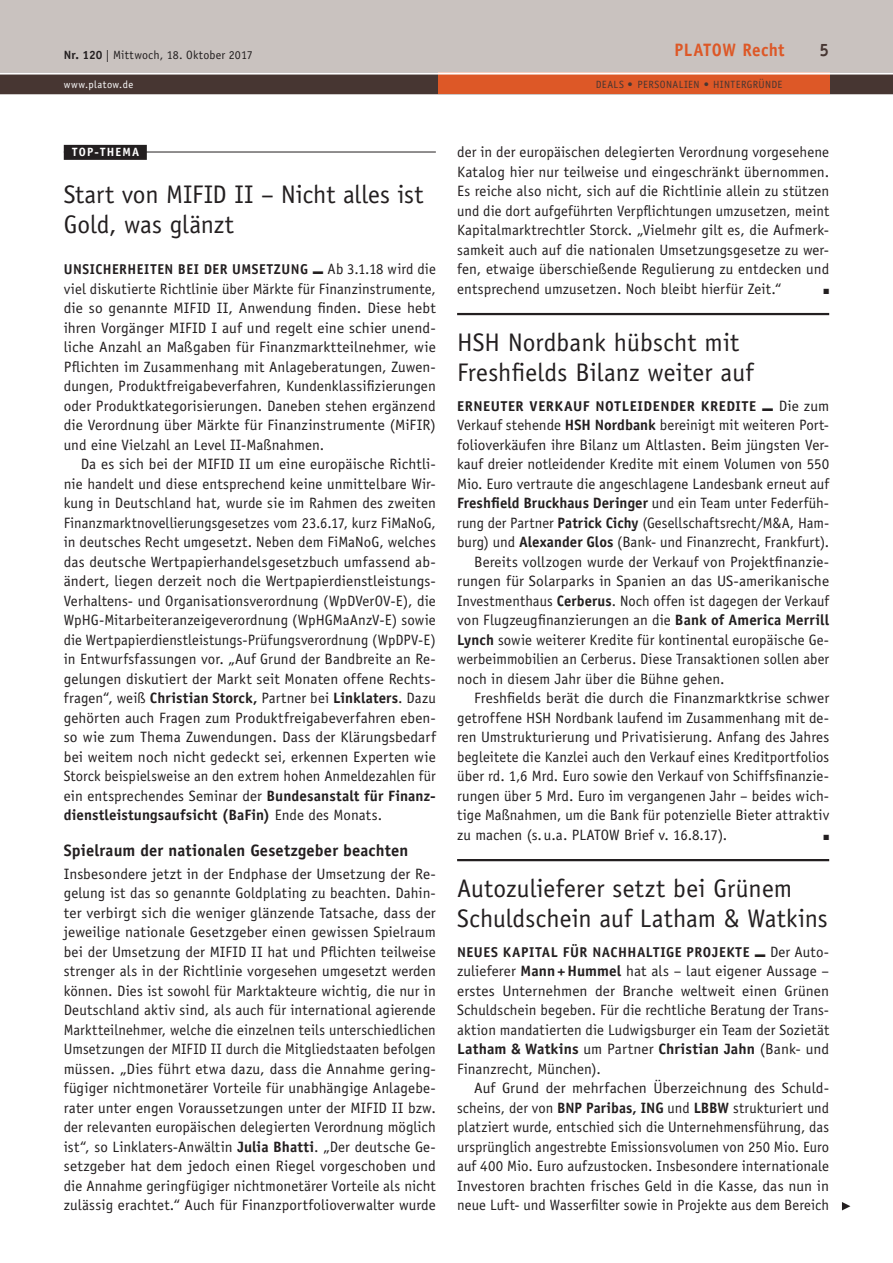
<style>
.page{position:relative;width:893px;height:1263px;background:#fff}
.page>*{position:absolute;margin:0;border:0;box-sizing:border-box;transform-origin:0 0}
._02_Headline{font:25.5px/30px "Officina Sans Std";letter-spacing:.005em;color:#231f20}
._02_Headline_Aufmach{font:25.5px/30px "Officina Sans Std";letter-spacing:-.005em;color:#231f20}
.t1{font:700 18px "Officina Sans Std";letter-spacing:.02em;color:#dd5827;scale:.95 1}
.t2{font:700 18px "Officina Sans Std";color:#473632;scale:.95 1}
._07_Zwischenhead_Bal{font:700 16.5px "Officina Sans Std";letter-spacing:.01em;color:#231f20}
._05_Fließtext{font:15px/19.5px "Officina Sans Std";letter-spacing:.005em;color:#231f20;text-align:justify}
._06_Fließtext_Einzug{font:15px/19.5px "Officina Sans Std";letter-spacing:.005em;color:#231f20;text-align:justify}
._05_Fließtext-2{font:700 14.25px "Officina Sans Std";letter-spacing:.035em;color:#231f20}
._20_Kasten_Kopf{font:12px "Officina Sans Std";letter-spacing:.015em;color:#231f20}
._30_Rubrik{font:700 12px "Officina Sans Std";letter-spacing:.105em;color:#fff}
.t3{font:10.5px "Officina Sans Std";letter-spacing:.035em;color:#473632}
.t4{font:10.5px "Officina Sans Std";letter-spacing:.045em;color:#fff}
._06_Fließtext_Einzug-2{font:7.5px "Zapf Dingbats";color:#231f20}
._05_Fließtext-3{font:7.5px "Zapf Dingbats";color:#231f20}
.s1{font-weight:700}
.s2{font-weight:400;font-size:15px}
</style>
<div class="page">
<div style="left:0;top:0;width:893px;height:72px;background:#c9c2bf"></div>
<div style="left:0;top:72px;width:893px;height:22px;background:#473632"></div>
<hr style="left:0;top:94px;width:893px;height:1px;background:#473632">
<div style="left:438px;top:72px;width:391px;height:22px;background:#dd5827"></div>
<hr style="left:0;top:72px;width:893px;height:3px;background:#fff">
<div style="left:64px;top:145px;width:83px;height:15px;background:#231f20"></div>
<hr style="left:64px;top:152px;width:372px;height:1px;background:#231f20">
<svg style="left:842px;top:1202px;width:8px;height:8px"></svg>
<hr style="left:457px;top:859px;width:372px;height:2px;background:#231f20">
<hr style="left:457px;top:313px;width:372px;height:2px;background:#231f20">
<p class="_20_Kasten_Kopf" style="left:64px;top:47px;width:190px"><span class="s1">Nr. 120</span> | Mittwoch, 18. Oktober 2017</p>
<p class="t1" style="left:674px;top:39px;width:117px">PLATOW Recht</p>
<p class="t2" style="left:819px;top:39px;width:12px">5</p>
<p class="t4" style="left:64px;top:79px;width:71px">www.platow.de</p>
<p class="t3" style="left:596px;top:79px;width:188px">DEALS <span class="s1">•</span> PERSONALIEN <span class="s1">•</span> HINTERGRÜNDE</p>
<p class="_30_Rubrik" style="left:72px;top:145px;width:69px">TOP-THEMA</p>
<p class="_02_Headline_Aufmach" style="left:64px;top:180px;width:361px">Start von MIFID II – Nicht alles ist<br>Gold, was glänzt</p>
<p class="_05_Fließtext-2" style="left:64px;top:261px;width:374px">UNSICHERHEITEN BEI DER UMSETZUNG ■ <span class="s2">Ab 3.1.18 wird die</span></p>
<p class="_05_Fließtext" style="left:64px;top:279px;width:374px">viel diskutierte Richtlinie über Märkte für Finanzinstrumente, die so genannte MIFID II, Anwendung finden. Diese hebt ihren Vorgänger MIFID I auf und regelt eine schier unend&shy;liche Anzahl an Maßgaben für Finanzmarktteilnehmer, wie Pflichten im Zusammenhang mit Anlageberatungen, Zuwen&shy;dungen, Produktfreigabeverfahren, Kundenklassifizierungen oder Produktkategorisierungen. Daneben stehen ergänzend die Verordnung über Märkte für Finanzinstrumente (MiFIR) und eine Vielzahl an Level II-Maßnahmen.</p>
<p class="_06_Fließtext_Einzug" style="left:64px;top:455px;width:374px;text-indent:17px">Da es sich bei der MIFID II um eine europäische Richtli&shy;nie handelt und diese entsprechend keine unmittelbare Wir&shy;kung in Deutschland hat, wurde sie im Rahmen des zweiten Finanzmarktnovellierungsgesetzes vom 23.6.17, kurz FiMaNoG, in deutsches Recht umgesetzt. Neben dem FiMaNoG, welches das deutsche Wertpapierhandelsgesetzbuch umfassend ab&shy;ändert, liegen derzeit noch die Wertpapierdienstleistungs-Verhaltens- und Organisationsverordnung (WpDVerOV-E), die WpHG-Mitarbeiteranzeigeverordnung (WpHGMaAnzV-E) sowie die Wertpapierdienstleistungs-Prüfungsverordnung (WpDPV-E) in Entwurfsfassungen vor. „Auf Grund der Bandbreite an Re&shy;gelungen diskutiert der Markt seit Monaten offene Rechts&shy;fragen“, weiß <span class="s1">Christian Storck,</span> Partner bei <span class="s1">Linklaters</span>. Dazu gehörten auch Fragen zum Produktfreigabeverfahren eben&shy;so wie zum Thema Zuwendungen. Dass der Klärungsbedarf bei weitem noch nicht gedeckt sei, erkennen Experten wie Storck beispielsweise an den extrem hohen Anmeldezahlen für ein entsprechendes Seminar der <span class="s1">Bundesanstalt für Finanz&shy;dienstleistungsaufsicht (BaFin)</span> Ende des Monats.</p>
<p class="_07_Zwischenhead_Bal" style="left:64px;top:840px;width:346px">Spielraum der nationalen Gesetzgeber beachten</p>
<p class="_05_Fließtext" style="left:64px;top:864px;width:374px">Insbesondere jetzt in der Endphase der Umsetzung der Re&shy;gelung ist das so genannte Goldplating zu beachten. Dahin&shy;ter verbirgt sich die weniger glänzende Tatsache, dass der jeweilige nationale Gesetzgeber einen gewissen Spielraum bei der Umsetzung der MIFID II hat und Pflichten teilweise strenger als in der Richtlinie vorgesehen umgesetzt werden können. Dies ist sowohl für Marktakteure wichtig, die nur in Deutschland aktiv sind, als auch für international agierende Marktteilnehmer, welche die einzelnen teils unterschiedlichen Umsetzungen der MIFID II durch die Mitgliedstaaten befolgen müssen. „Dies führt etwa dazu, dass die Annahme gering&shy;fügiger nichtmonetärer Vorteile für unabhängige Anlagebe&shy;rater unter engen Voraussetzungen unter der MIFID II bzw. der relevanten europäischen delegierten Verordnung möglich ist“, so Linklaters-Anwältin <span class="s1">Julia Bhatti</span>. „Der deutsche Ge&shy;setzgeber hat dem jedoch einen Riegel vorgeschoben und die Annahme geringfügiger nichtmonetärer Vorteile als nicht zulässig erachtet.“ Auch für Finanzportfolioverwalter wurde</p>
<p class="_05_Fließtext" style="left:457px;top:143px;width:374px">der in der europäischen delegierten Verordnung vorgesehene Katalog hier nur teilweise und eingeschränkt übernommen.<br>Es reiche also nicht, sich auf die Richtlinie allein zu stützen und die dort aufgeführten Verpflichtungen umzusetzen, meint Kapitalmarktrechtler Storck. „Vielmehr gilt es, die Aufmerk&shy;samkeit auch auf die nationalen Umsetzungsgesetze zu wer&shy;fen, etwaige überschießende Regulierung zu entdecken und entsprechend umzusetzen. Noch bleibt hierfür Zeit.“</p>
<p class="_05_Fließtext-3" style="left:823px;top:288px;width:7px">■</p>
<p class="_02_Headline" style="left:457px;top:328px;width:298px">HSH Nordbank hübscht mit<br>Freshfields Bilanz weiter auf</p>
<p class="_05_Fließtext-2" style="left:457px;top:397px;width:374px">ERNEUTER VERKAUF NOTLEIDENDER KREDITE ■ <span class="s2">Die zum</span></p>
<p class="_05_Fließtext" style="left:457px;top:416px;width:374px">Verkauf stehende <span class="s1">HSH Nordbank</span> bereinigt mit weiteren Port&shy;folioverkäufen ihre Bilanz um Altlasten. Beim jüngsten Ver&shy;kauf dreier notleidender Kredite mit einem Volumen von 550<br>Mio. Euro vertraute die angeschlagene Landesbank erneut auf <span class="s1">Freshfield Bruckhaus Deringer</span> und ein Team unter Federfüh&shy;rung der Partner <span class="s1">Patrick Cichy</span> (Gesellschaftsrecht/M&amp;A, Ham&shy;burg) und <span class="s1">Alexander Glos</span> (Bank- und Finanzrecht, Frankfurt).</p>
<p class="_06_Fließtext_Einzug" style="left:457px;top:552px;width:374px;text-indent:17px">Bereits vollzogen wurde der Verkauf von Projektfinanzie&shy;rungen für Solarparks in Spanien an das US-amerikanische Investmenthaus <span class="s1">Cerberus</span>. Noch offen ist dagegen der Verkauf von Flugzeugfinanzierungen an die <span class="s1">Bank of America Merrill Lynch</span> sowie weiterer Kredite für kontinental europäische Ge&shy;werbeimmobilien an Cerberus. Diese Transaktionen sollen aber noch in diesem Jahr über die Bühne gehen.</p>
<p class="_06_Fließtext_Einzug" style="left:457px;top:689px;width:374px;text-indent:17px">Freshfields berät die durch die Finanzmarktkrise schwer getroffene HSH Nordbank laufend im Zusammenhang mit de&shy;ren Umstrukturierung und Privatisierung. Anfang des Jahres begleitete die Kanzlei auch den Verkauf eines Kreditportfolios über rd. 1,6 Mrd. Euro sowie den Verkauf von Schiffsfinanzie&shy;rungen über 5 Mrd. Euro im vergangenen Jahr – beides wich&shy;tige Maßnahmen, um die Bank für potenzielle Bieter attraktiv zu machen (s.u.a. PLATOW Brief v. 16.8.17).</p>
<p class="_06_Fließtext_Einzug-2" style="left:823px;top:834px;width:7px">■</p>
<p class="_02_Headline" style="left:457px;top:874px;width:372px">Autozulieferer setzt bei Grünem<br>Schuldschein auf Latham &amp; Watkins</p>
<p class="_05_Fließtext-2" style="left:457px;top:943px;width:374px">NEUES KAPITAL FÜR NACHHALTIGE PROJEKTE ■ <span class="s2">Der Auto-</span></p>
<p class="_05_Fließtext" style="left:457px;top:962px;width:374px">zulieferer <span class="s1">Mann+Hummel</span> hat als – laut eigener Aussage – erstes Unternehmen der Branche weltweit einen Grünen Schuldschein begeben. Für die rechtliche Beratung der Trans&shy;aktion mandatierten die Ludwigsburger ein Team der Sozietät <span class="s1">Latham &amp; Watkins</span> um Partner <span class="s1">Christian Jahn</span> (Bank- und Finanzrecht, München).</p>
<p class="_06_Fließtext_Einzug" style="left:457px;top:1079px;width:374px;text-indent:17px">Auf Grund der mehrfachen Überzeichnung des Schuld&shy;scheins, der von <span class="s1">BNP Paribas, ING</span> und <span class="s1">LBBW</span> strukturiert und platziert wurde, entschied sich die Unternehmensführung, das ursprünglich angestrebte Emissionsvolumen von 250 Mio. Euro auf 400 Mio. Euro aufzustocken. Insbesondere internationale Investoren brachten frisches Geld in die Kasse, das nun in neue Luft- und Wasserfilter sowie in Projekte aus dem Bereich</p>
</div>
